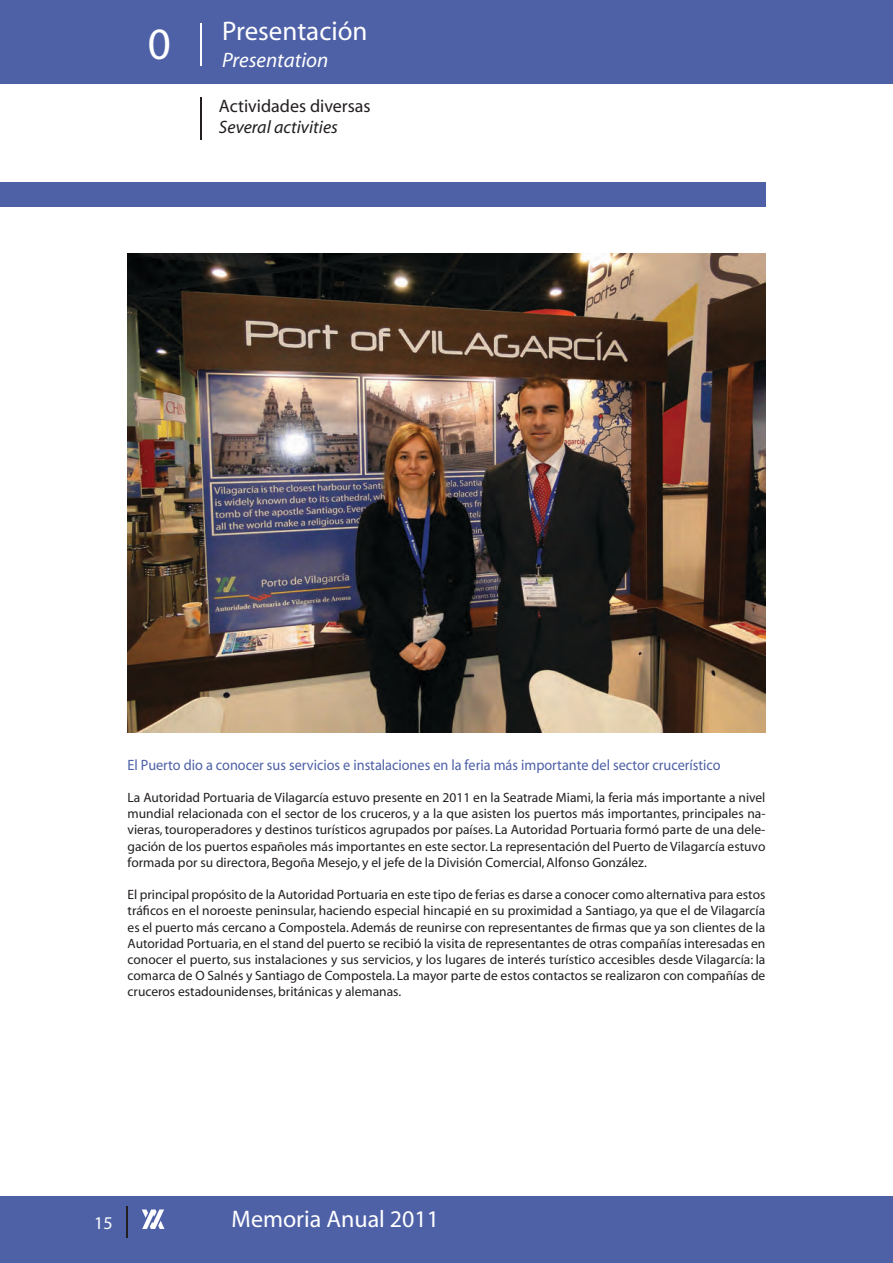
<style>
.page{position:relative;width:893px;height:1263px;background:#fff}
.page>*{position:absolute;margin:0;border:0;box-sizing:border-box;transform-origin:0 0}
.t1{font:45px "Myriad";color:#fff}
.t2{font:27px "Myriad";color:#fff}
.t3{font:24px "Myriad";color:#fff}
.t4{font:italic 21px "Myriad";color:#fff}
.t5{font:18px "Myriad";color:#231f20}
.t6{font:italic 18px "Myriad";color:#231f20}
.t7{font:18px "Myriad";color:#fff}
.t8{font:15px "Myriad";color:#4e61a7;scale:.95 1}
.t9{font:13.5px/16.2px "Myriad";color:#231f20;text-align:justify}
</style>
<div class="page">
<div style="left:0;top:1197px;width:893px;height:66px;background:#4e61a7"></div>
<hr style="left:126px;top:1206px;width:2px;height:32px;background:#231f20">
<div style="left:0;top:182px;width:765px;height:24px;background:#4e61a7"></div>
<div style="left:0;top:0;width:893px;height:84px;background:#4e61a7"></div>
<hr style="left:200px;top:23px;width:2px;height:43px;background:#fff">
<hr style="left:200px;top:97px;width:2px;height:42px;background:#231f20">
<svg style="left:142px;top:1209px;width:23px;height:20px"></svg>
<img style="left:128px;top:254px;width:637px;height:478px">
<h1 class="t1" style="left:148px;top:21px;width:25px">0</h1>
<h2 class="t2" style="left:222px;top:18px;width:147px">Presentación</h2>
<h3 class="t4" style="left:222px;top:49px;width:108px">Presentation</h3>
<h3 class="t5" style="left:219px;top:97px;width:153px">Actividades diversas</h3>
<h3 class="t6" style="left:219px;top:118px;width:120px">Several activities</h3>
<p class="t8" style="left:128px;top:757px;width:626px">El Puerto dio a conocer sus servicios e instalaciones en la feria más importante del sector crucerístico</p>
<p class="t9" style="left:128px;top:790px;width:639px">La Autoridad Portuaria de Vilagarcía estuvo presente en 2011 en la Seatrade Miami, la feria más importante a nivel mundial relacionada con el sector de los cruceros, y a la que asisten los puertos más importantes, principales na&shy;vieras, touroperadores y destinos turísticos agrupados por países. La Autoridad Portuaria formó parte de una dele&shy;gación de los puertos españoles más importantes en este sector. La representación del Puerto de Vilagarcía estuvo formada por su directora, Begoña Mesejo, y el jefe de la División Comercial, Alfonso González.</p>
<p class="t9" style="left:128px;top:887px;width:639px">El principal propósito de la Autoridad Portuaria en este tipo de ferias es darse a conocer como alternativa para estos tráficos en el noroeste peninsular, haciendo especial hincapié en su proximidad a Santiago, ya que el de Vilagarcía es el puerto más cercano a Compostela. Además de reunirse con representantes de firmas que ya son clientes de la Autoridad Portuaria, en el stand del puerto se recibió la visita de representantes de otras compañías interesadas en conocer el puerto, sus instalaciones y sus servicios, y los lugares de interés turístico accesibles desde Vilagarcía: la comarca de O Salnés y Santiago de Compostela. La mayor parte de estos contactos se realizaron con compañías de cruceros estadounidenses, británicas y alemanas.</p>
<h3 class="t7" style="left:94px;top:1214px;width:20px">15</h3>
<h3 class="t3" style="left:232px;top:1207px;width:209px">Memoria Anual 2011</h3>
</div>
